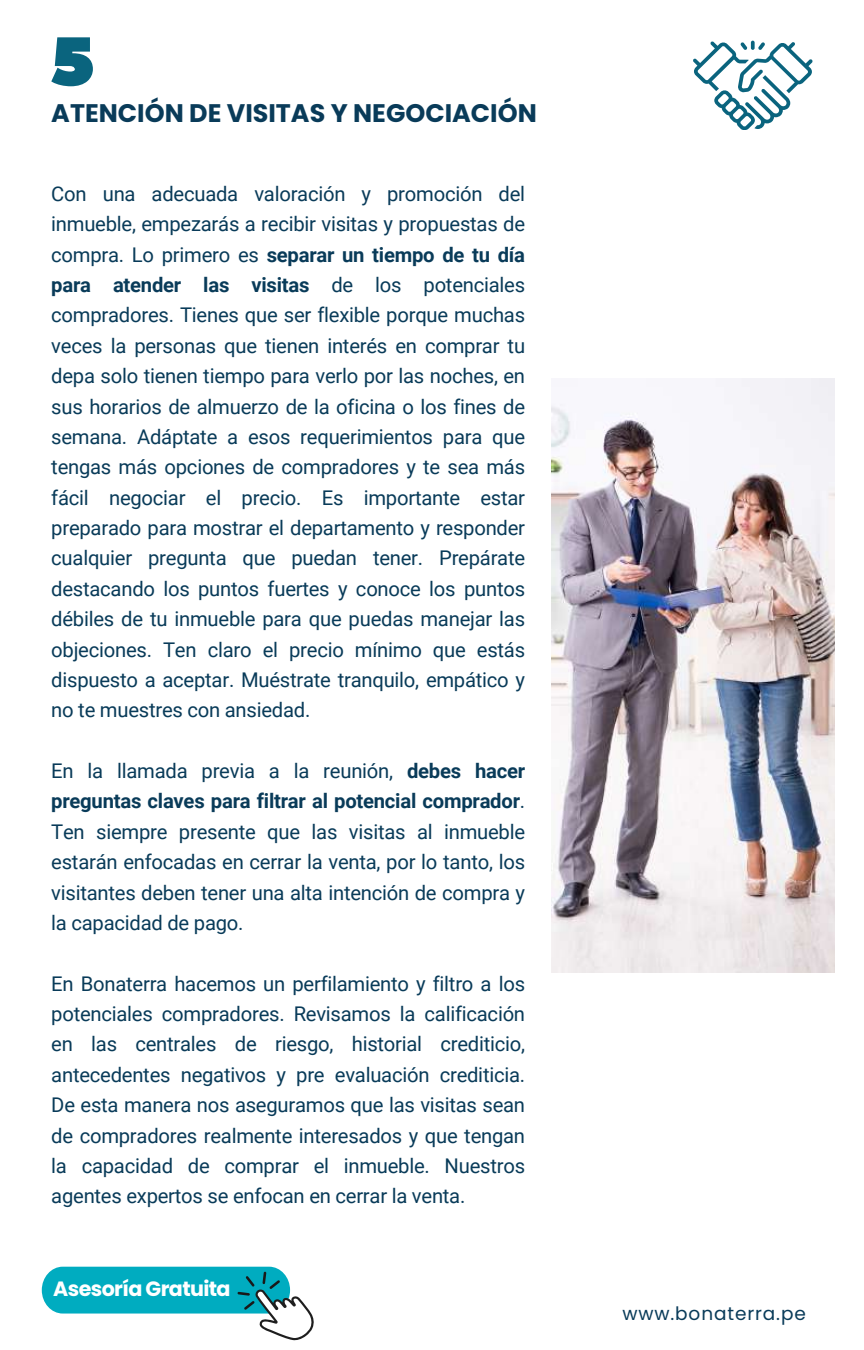
<style>
.page{position:relative;width:864px;height:1350px;background:#fff}
.page>*{position:absolute;margin:0;border:0;box-sizing:border-box;transform-origin:0 0}
.t1{font:700 25.43px "Poppins";color:#093b59}
.t2{font:700 20.7px "Poppins";letter-spacing:-.03em;color:#fff}
.t3{font:20.25px/30.4px "Roboto";letter-spacing:-.01em;color:#093b59;text-align:justify}
.t4{font:18.45px "Poppins";letter-spacing:.05em;color:#093b59}
.s1{font-weight:700}
</style>
<div class="page">
<svg style="left:51px;top:37px;width:42px;height:49px"></svg>
<svg style="left:693px;top:41px;width:120px;height:89px"></svg>
<img style="left:551px;top:378px;width:284px;height:594px">
<div style="left:42px;top:1267px;width:248px;height:47px;background:#00acc0;border-radius:22px"></div>
<svg style="left:237px;top:1272px;width:77px;height:69px"></svg>
<p class="t1" style="left:51px;top:96px;width:487px">ATENCIÓN DE VISITAS Y NEGOCIACIÓN</p>
<p class="t3" style="left:51px;top:179px;width:475px">Con una adecuada valoración y promoción del inmueble, empezarás a recibir visitas y propuestas de compra. Lo primero es <span class="s1">separar un tiempo de tu día para atender las visitas</span> de los potenciales compradores. Tienes que ser flexible porque muchas veces la personas que tienen interés en comprar tu depa solo tienen tiempo para verlo por las noches, en sus horarios de almuerzo de la oficina o los fines de semana. Adáptate a esos requerimientos para que tengas más opciones de compradores y te sea más fácil negociar el precio. Es importante estar preparado para mostrar el departamento y responder cualquier pregunta que puedan tener. Prepárate destacando los puntos fuertes y conoce los puntos débiles de tu inmueble para que puedas manejar las objeciones. Ten claro el precio mínimo que estás dispuesto a aceptar. Muéstrate tranquilo, empático y no te muestres con ansiedad.</p>
<p class="t3" style="left:51px;top:756px;width:475px">En la llamada previa a la reunión, <span class="s1">debes hacer preguntas claves para filtrar al potencial comprador</span>.<br>Ten siempre presente que las visitas al inmueble estarán enfocadas en cerrar la venta, por lo tanto, los visitantes deben tener una alta intención de compra y la capacidad de pago.</p>
<p class="t3" style="left:51px;top:969px;width:475px">En Bonaterra hacemos un perfilamiento y filtro a los potenciales compradores. Revisamos la calificación en las centrales de riesgo, historial crediticio, antecedentes negativos y pre evaluación crediticia.<br>De esta manera nos aseguramos que las visitas sean de compradores realmente interesados y que tengan la capacidad de comprar el inmueble. Nuestros agentes expertos se enfocan en cerrar la venta.</p>
<p class="t2" style="left:53px;top:1274px;width:179px">Asesoría Gratuita</p>
<p class="t4" style="left:622px;top:1301px;width:185px">www.bonaterra.pe</p>
</div>
